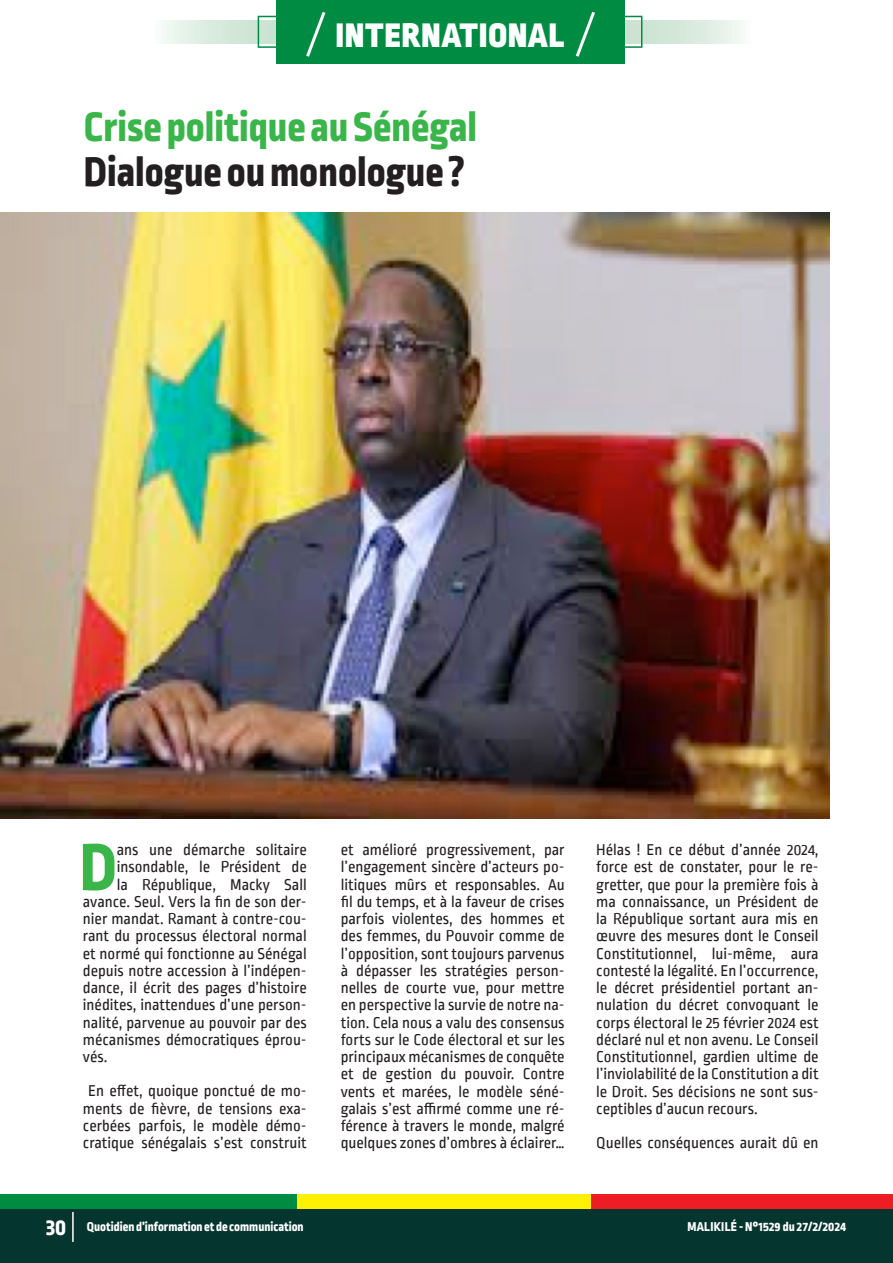
<style>
.page{position:relative;width:893px;height:1263px;background:#fff}
.page>*{position:absolute;margin:0;border:0;box-sizing:border-box;transform-origin:0 0}
.t1{font:800 69.15px "Ropa Sans Pro";color:#3ab54a}
.t2{font:800 43.5px "Ropa Sans Pro";color:#3ab54a}
.t3{font:800 43.5px "Ropa Sans Pro";color:#231f20}
.t4{font:900 36px "Ropa Sans Pro";letter-spacing:.03em;color:#fff}
.t5{font:16.5px/17.2px "Ropa Sans PTT";color:#231f20;text-align:justify}
.t6{font:800 13.5px "Ropa Sans Pro";color:#fff}
.t7{font:800 13.5px "Ropa Sans Pro";letter-spacing:.02em;color:#fff}
.s1{font-size:24px}
</style>
<div class="page">
<div style="left:0;top:1195px;width:297px;height:17px;background:#008b43"></div>
<div style="left:297px;top:1195px;width:297px;height:17px;background:#fff101"></div>
<div style="left:592px;top:1195px;width:301px;height:17px;background:#ee1d23"></div>
<div style="left:0;top:1209px;width:893px;height:54px;background:#05352f"></div>
<hr style="left:72px;top:1212px;width:2px;height:30px;background:#fff">
<svg style="left:162px;top:20px;width:582px;height:23px;background:#d8eadd"></svg>
<div style="left:258px;top:16px;width:384px;height:32px;border:2px solid #008b43"></div>
<div style="left:276px;top:0;width:348px;height:64px;background:#008b43"></div>
<svg style="left:306px;top:11px;width:20px;height:46px"></svg>
<svg style="left:575px;top:11px;width:20px;height:46px"></svg>
<img style="left:0;top:213px;width:829px;height:606px">
<p class="t4" style="left:336px;top:13px;width:230px">INTERNATIONAL</p>
<p class="t2" style="left:84px;top:102px;width:395px">Crise politique au Sénégal</p>
<p class="t3" style="left:84px;top:147px;width:383px">Dialogue ou monologue ?</p>
<p class="t1" style="left:80px;top:827px;width:38px">D</p>
<p class="t5" style="left:117px;top:842px;width:191px">ans une démarche solitaire</p>
<p class="t5" style="left:117px;top:859px;width:191px">insondable, le Président de</p>
<p class="t5" style="left:117px;top:877px;width:191px">la République, Macky Sall</p>
<p class="t5" style="left:83px;top:894px;width:225px">avance. Seul. Vers la fin de son der-</p>
<p class="t5" style="left:83px;top:911px;width:225px">nier mandat. Ramant à contre-cou-</p>
<p class="t5" style="left:83px;top:928px;width:225px">rant du processus électoral normal</p>
<p class="t5" style="left:83px;top:946px;width:225px">et normé qui fonctionne au Sénégal</p>
<p class="t5" style="left:83px;top:963px;width:225px">depuis notre accession à l’indépen-</p>
<p class="t5" style="left:83px;top:980px;width:225px">dance, il écrit des pages d’histoire</p>
<p class="t5" style="left:83px;top:997px;width:225px">inédites, inattendues d’une person-</p>
<p class="t5" style="left:83px;top:1015px;width:225px">nalité, parvenue au pouvoir par des</p>
<p class="t5" style="left:83px;top:1032px;width:225px">mécanismes démocratiques éprou-</p>
<p class="t5" style="left:83px;top:1049px;width:26px">vés.</p>
<p class="t5" style="left:83px;top:1083px;width:225px;text-align:center">En effet, quoique ponctué de mo&shy;ments de fièvre, de tensions exa&shy;cerbées parfois, le modèle démo&shy;cratique sénégalais s’est construit</p>
<p class="t5" style="left:341px;top:842px;width:225px">et amélioré progressivement, par l’engagement sincère d’acteurs po&shy;litiques mûrs et responsables. Au fil du temps, et à la faveur de crises parfois violentes, des hommes et des femmes, du Pouvoir comme de l’opposition, sont toujours parvenus à dépasser les stratégies person&shy;nelles de courte vue, pour mettre en perspective la survie de notre na&shy;tion. Cela nous a valu des consensus forts sur le Code électoral et sur les principaux mécanismes de conquête et de gestion du pouvoir. Contre vents et marées, le modèle séné&shy;galais s’est affirmé comme une ré&shy;férence à travers le monde, malgré quelques zones d’ombres à éclairer…</p>
<p class="t5" style="left:596px;top:842px;width:224px">Hélas ! En ce début d’année 2024, force est de constater, pour le re&shy;gretter, que pour la première fois à ma connaissance, un Président de la République sortant aura mis en œuvre des mesures dont le Conseil Constitutionnel, lui-même, aura contesté la légalité. En l’occurrence, le décret présidentiel portant an&shy;nulation du décret convoquant le corps électoral le 25 février 2024 est déclaré nul et non avenu. Le Conseil Constitutionnel, gardien ultime de l’inviolabilité de la Constitution a dit le Droit. Ses décisions ne sont sus&shy;ceptibles d’aucun recours.</p>
<p class="t5" style="left:596px;top:1135px;width:224px">Quelles conséquences aurait dû en</p>
<p class="t6" style="left:46px;top:1219px;width:259px"><span class="s1">30</span> Quotidien d’information et de communication</p>
<p class="t7" style="left:687px;top:1219px;width:160px">MALIKILÉ - N°1529 du 27/2/2024</p>
</div>
